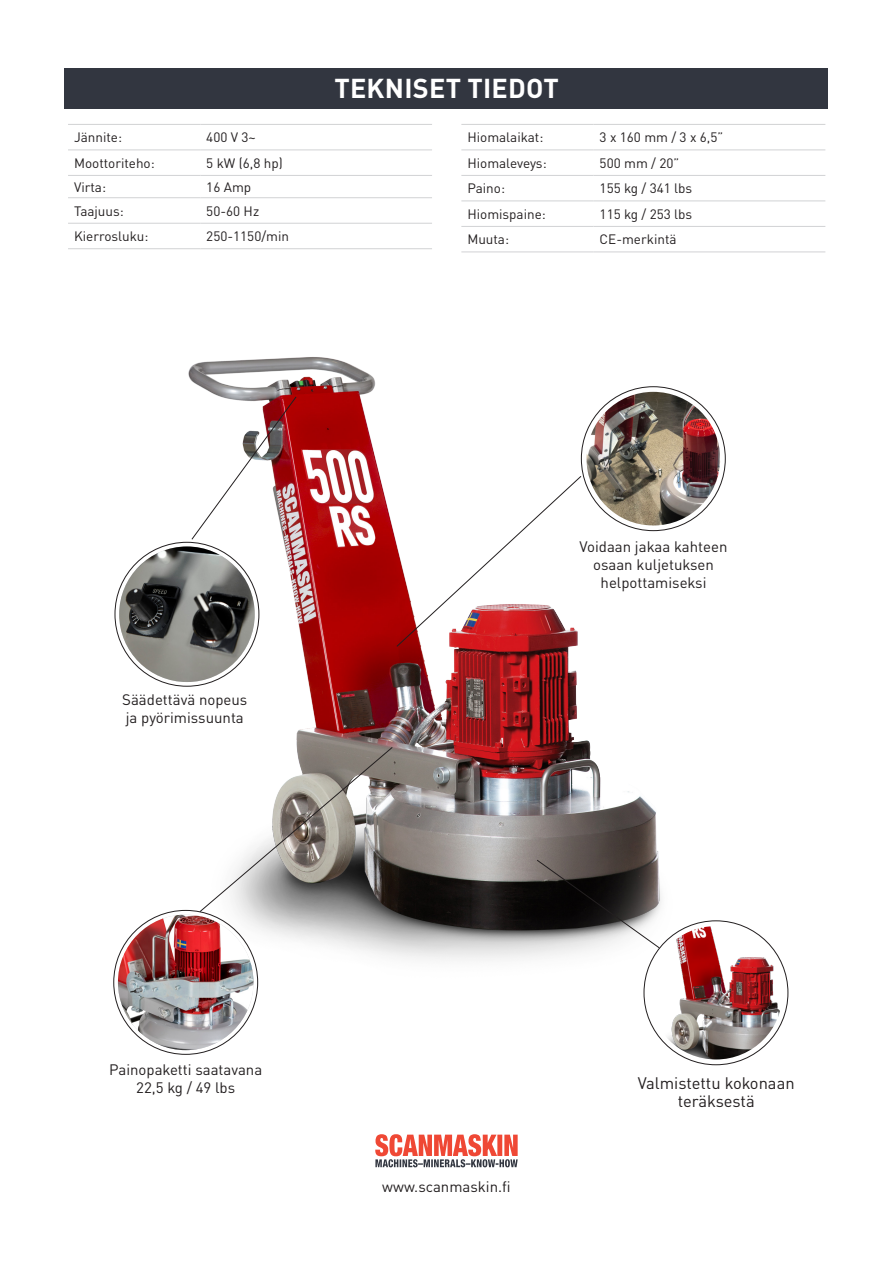
<style>
.page{position:relative;width:893px;height:1263px;background:#fff}
.page>*{position:absolute;margin:0;border:0;box-sizing:border-box;transform-origin:0 0}
.t1{font:700 27px "DIN Pro";letter-spacing:.01em;color:#fff}
.t2{font:16.5px/18px "DIN Pro";color:#231f20;text-align:center}
.t3{font:15px/18px "DIN Pro";color:#231f20}
.t4{font:13.5px "DIN Pro";color:#231f20}
</style>
<div class="page">
<img style="left:156px;top:357px;width:581px;height:645px">
<div style="left:65px;top:68px;width:763px;height:40px;background:#323640"></div>
<hr style="left:68px;top:124px;width:132px;height:1px;background:#d1d2d4">
<hr style="left:200px;top:124px;width:232px;height:1px;background:#d1d2d4">
<hr style="left:68px;top:150px;width:132px;height:1px;background:#d1d2d4">
<hr style="left:200px;top:150px;width:232px;height:1px;background:#d1d2d4">
<hr style="left:68px;top:175px;width:132px;height:1px;background:#d1d2d4">
<hr style="left:200px;top:175px;width:232px;height:1px;background:#d1d2d4">
<hr style="left:68px;top:197px;width:132px;height:1px;background:#d1d2d4">
<hr style="left:200px;top:197px;width:232px;height:1px;background:#d1d2d4">
<hr style="left:68px;top:223px;width:132px;height:1px;background:#d1d2d4">
<hr style="left:200px;top:223px;width:232px;height:1px;background:#d1d2d4">
<hr style="left:68px;top:248px;width:132px;height:1px;background:#d1d2d4">
<hr style="left:200px;top:248px;width:232px;height:1px;background:#d1d2d4">
<hr style="left:461px;top:124px;width:133px;height:1px;background:#d1d2d4">
<hr style="left:594px;top:124px;width:231px;height:1px;background:#d1d2d4">
<hr style="left:461px;top:150px;width:133px;height:1px;background:#d1d2d4">
<hr style="left:594px;top:150px;width:231px;height:1px;background:#d1d2d4">
<hr style="left:461px;top:175px;width:133px;height:1px;background:#d1d2d4">
<hr style="left:594px;top:175px;width:231px;height:1px;background:#d1d2d4">
<hr style="left:461px;top:252px;width:133px;height:1px;background:#d1d2d4">
<hr style="left:461px;top:201px;width:133px;height:1px;background:#d1d2d4">
<hr style="left:594px;top:201px;width:231px;height:1px;background:#d1d2d4">
<hr style="left:461px;top:226px;width:133px;height:1px;background:#d1d2d4">
<hr style="left:594px;top:226px;width:231px;height:1px;background:#d1d2d4">
<hr style="left:594px;top:252px;width:231px;height:1px;background:#d1d2d4">
<img style="left:118px;top:914px;width:135px;height:136px;border-radius:68px">
<svg style="left:199px;top:746px;width:194px;height:167px"></svg>
<img style="left:586px;top:392px;width:134px;height:133px;border-radius:67px">
<img style="left:119px;top:546px;width:136px;height:136px;border-radius:68px">
<svg style="left:396px;top:475px;width:186px;height:172px"></svg>
<svg style="left:191px;top:396px;width:106px;height:144px"></svg>
<svg style="left:375px;top:1134px;width:143px;height:33px"></svg>
<img style="left:649px;top:926px;width:134px;height:133px;border-radius:67px">
<svg style="left:536px;top:859px;width:124px;height:90px"></svg>
<p class="t4" style="left:74px;top:127px;width:50px">Jännite:</p>
<p class="t4" style="left:206px;top:127px;width:51px">400 V 3~</p>
<p class="t4" style="left:74px;top:152px;width:82px">Moottoriteho:</p>
<p class="t4" style="left:206px;top:152px;width:78px">5 kW (6,8 hp)</p>
<p class="t4" style="left:74px;top:176px;width:33px">Virta:</p>
<p class="t4" style="left:206px;top:176px;width:46px">16 Amp</p>
<p class="t4" style="left:74px;top:200px;width:51px">Taajuus:</p>
<p class="t4" style="left:206px;top:200px;width:54px">50-60 Hz</p>
<p class="t4" style="left:74px;top:226px;width:76px">Kierrosluku:</p>
<p class="t4" style="left:206px;top:226px;width:84px">250-1150/min</p>
<p class="t1" style="left:334px;top:67px;width:226px">TEKNISET TIEDOT</p>
<p class="t4" style="left:467px;top:127px;width:78px">Hiomalaikat:</p>
<p class="t4" style="left:600px;top:127px;width:125px">3 x 160 mm / 3 x 6,5”</p>
<p class="t4" style="left:467px;top:152px;width:81px">Hiomaleveys:</p>
<p class="t4" style="left:600px;top:152px;width:81px">500 mm / 20”</p>
<p class="t4" style="left:467px;top:178px;width:39px">Paino:</p>
<p class="t4" style="left:600px;top:178px;width:94px">155 kg / 341 lbs</p>
<p class="t4" style="left:467px;top:203px;width:80px">Hiomispaine:</p>
<p class="t4" style="left:600px;top:203px;width:94px">115 kg / 253 lbs</p>
<p class="t4" style="left:467px;top:229px;width:43px">Muuta:</p>
<p class="t4" style="left:600px;top:229px;width:78px">CE-merkintä</p>
<p class="t3" style="left:122px;top:689px;width:127px">Säädettävä nopeus ja pyörimissuunta</p>
<p class="t3" style="left:579px;top:536px;width:149px;text-align:center">Voidaan jakaa kahteen osaan kuljetuksen helpottamiseksi</p>
<p class="t3" style="left:109px;top:1059px;width:155px">Painopaketti saatavana</p>
<p class="t3" style="left:136px;top:1077px;width:100px">22,5 kg / 49 lbs</p>
<p class="t3" style="left:382px;top:1176px;width:130px">www.scanmaskin.fi</p>
<p class="t2" style="left:638px;top:1072px;width:158px">Valmistettu kokonaan teräksestä</p>
</div>
